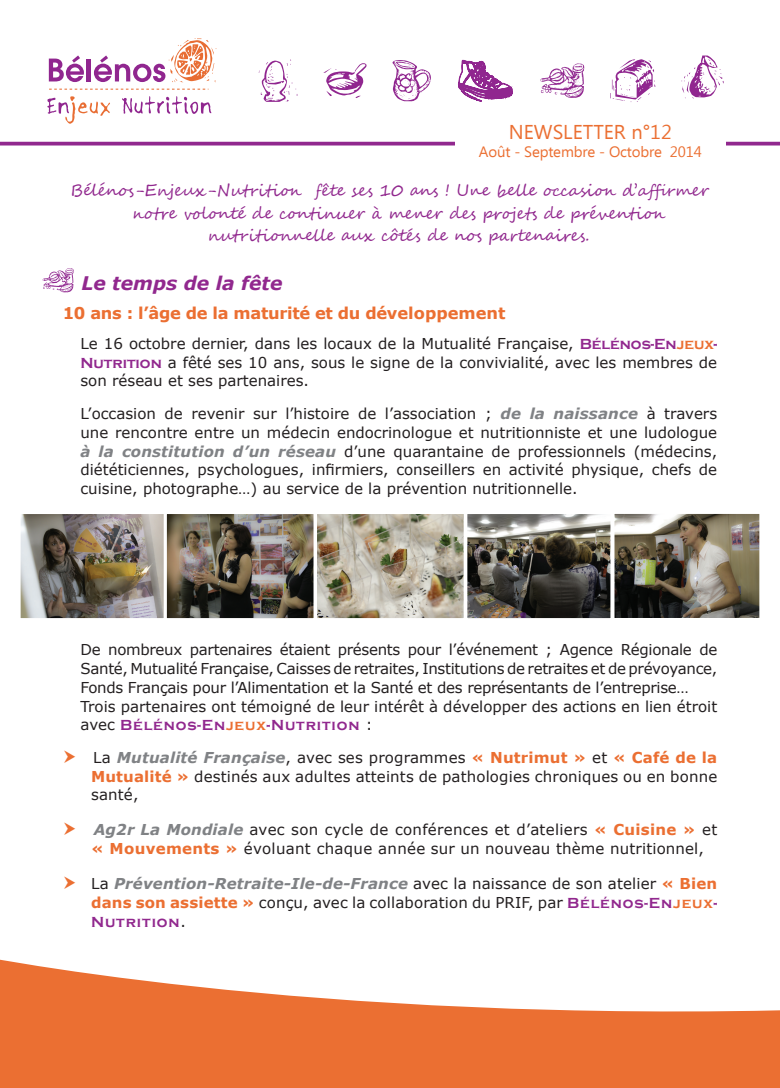
<style>
.page{position:relative;width:780px;height:1088px;background:#fff}
.page>*{position:absolute;margin:0;border:0;box-sizing:border-box;transform-origin:0 0}
.t1{font:20px "Ebrima";color:#eb6f32}
.t2{font:italic 700 18.75px "Verdana";color:#91288e}
.t3{font:16.25px "Segoe Script";color:#91288e}
.t4{font:700 16.25px "Verdana";letter-spacing:-.02em;color:#eb6f32}
.t5{font:15px/18.8px "Verdana";color:#231f20;text-align:justify}
.t6{font:15px/18.8px "Verdana";letter-spacing:-.02em;color:#231f20}
.t7{font:15px/18.8px "Verdana";letter-spacing:.02em;color:#231f20}
.t8{font:700 15px "Copperplate Gothic";letter-spacing:.06em;color:#91288e}
.t9{font:15px "Ebrima";letter-spacing:-.01em;color:#eb6f32}
.s1{font-family:"Copperplate Gothic";font-weight:700;color:#91288e}
.s2{font-family:"Copperplate Gothic";font-weight:700;color:#eb6f32}
.s3{font-weight:700;font-style:italic;color:#808285}
.s4{font-family:"Verdana";font-weight:400;color:#231f20}
.s5{color:#eb6f32}
.s6{font-weight:700;color:#eb6f32}
</style>
<div class="page">
<svg style="left:49px;top:55px;width:35px;height:27px"></svg>
<hr style="left:87px;top:59px;width:4px;height:22px;background:#90268f">
<svg style="left:94px;top:38px;width:122px;height:44px"></svg>
<svg style="left:47px;top:96px;width:63px;height:28px"></svg>
<svg style="left:122px;top:96px;width:89px;height:18px"></svg>
<svg style="left:49px;top:89px;width:159px;height:1px"></svg>
<hr style="left:0;top:142px;width:780px;height:3px;background:#91288e">
<div style="left:455px;top:125px;width:270px;height:52px;background:#fff"></div>
<svg style="left:259px;top:59px;width:38px;height:43px"></svg>
<svg style="left:540px;top:63px;width:44px;height:35px"></svg>
<svg style="left:610px;top:59px;width:45px;height:43px"></svg>
<svg style="left:323px;top:63px;width:43px;height:35px"></svg>
<svg style="left:392px;top:60px;width:39px;height:41px"></svg>
<svg style="left:458px;top:59px;width:54px;height:42px"></svg>
<svg style="left:681px;top:56px;width:42px;height:42px"></svg>
<hr style="left:180px;top:48px;width:33px;height:1px;background:#000">
<hr style="left:180px;top:158px;width:33px;height:1px;background:#000">
<svg style="left:0;top:959px;width:780px;height:129px;fill:#eb6f32"></svg>
<svg style="left:42px;top:268px;width:32px;height:25px"></svg>
<img style="left:22px;top:515px;width:141px;height:102px">
<div style="left:18px;top:511px;width:149px;height:110px;border:3px solid #fff"></div>
<img style="left:168px;top:515px;width:144px;height:102px">
<div style="left:164px;top:511px;width:152px;height:110px;border:3px solid #fff"></div>
<img style="left:318px;top:515px;width:144px;height:102px">
<div style="left:314px;top:511px;width:152px;height:110px;border:3px solid #fff"></div>
<img style="left:615px;top:515px;width:143px;height:102px">
<div style="left:611px;top:511px;width:151px;height:110px;border:3px solid #fff"></div>
<img style="left:468px;top:515px;width:141px;height:102px">
<div style="left:464px;top:511px;width:149px;height:110px;border:3px solid #fff"></div>
<h1 class="t1" style="left:509px;top:118px;width:164px">NEWSLETTER n°12</h1>
<p class="t9" style="left:479px;top:141px;width:224px">Août - Septembre - Octobre 2014</p>
<p class="t3" style="left:71px;top:177px;width:639px">Bélénos-Enjeux-Nutrition fête ses 10 ans ! Une belle occasion d’affirmer</p>
<p class="t3" style="left:132px;top:200px;width:534px">notre volonté de continuer à mener des projets de prévention</p>
<p class="t3" style="left:208px;top:222px;width:383px">nutritionnelle aux côtés de nos partenaires.</p>
<p class="t2" style="left:81px;top:270px;width:202px">Le temps de la fête</p>
<p class="t4" style="left:63px;top:302px;width:444px">10 ans : l’âge de la maturité et du développement</p>
<p class="t5" style="left:80px;top:334px;width:638px">Le 16 octobre dernier, dans les locaux de la Mutualité Française, <span class="s1">Bélénos-En</span><span class="s2">jeux</span><span class="s1">-Nutrition</span> a fêté ses 10 ans, sous le signe de la convivialité, avec les membres de son réseau et ses partenaires.</p>
<p class="t5" style="left:80px;top:404px;width:638px">L’occasion de revenir sur l’histoire de l’association ; <span class="s3">de la naissance</span> à travers une rencontre entre un médecin endocrinologue et nutritionniste et une ludologue <span class="s3">à la constitution d’un réseau</span> d’une quarantaine de professionnels (médecins, diététiciennes, psychologues, infirmiers, conseillers en activité physique, chefs de cuisine, photographe…) au service de la prévention nutritionnelle.</p>
<p class="t6" style="left:80px;top:640px;width:638px">De nombreux partenaires étaient présents pour l’événement ; Agence Régionale de Santé, Mutualité Française, Caisses de retraites, Institutions de retraites et de prévoyance, Fonds Français pour l’Alimentation et la Santé et des représentants de l’entreprise… Trois partenaires ont témoigné de leur intérêt à développer des actions en lien étroit</p>
<p class="t8" style="left:80px;top:717px;width:294px"><span class="s4">avec</span> Bélénos-En<span class="s5">jeux</span>-Nutrition <span class="s4">:</span></p>
<p class="t5" style="left:91px;top:748px;width:627px">La <span class="s3">Mutualité Française</span>, avec ses programmes <span class="s6">« Nutrimut »</span> et <span class="s6">« Café de la Mutualité »</span> destinés aux adultes atteints de pathologies chroniques ou en bonne santé,</p>
<p class="t7" style="left:91px;top:820px;width:627px"><span class="s3">Ag2r La Mondiale</span> avec son cycle de conférences et d’ateliers <span class="s6">« Cuisine »</span> et <span class="s6">« Mouvements »</span> évoluant chaque année sur un nouveau thème nutritionnel,</p>
<p class="t5" style="left:91px;top:874px;width:627px">La <span class="s3">Prévention-Retraite-Ile-de-France</span> avec la naissance de son atelier <span class="s6">« Bien dans son assiette »</span> conçu, avec la collaboration du PRIF, par <span class="s1">Bélénos-En</span><span class="s2">jeux</span><span class="s1">-</span></p>
<p class="t8" style="left:91px;top:913px;width:96px">Nutrition<span class="s4">.</span></p>
</div>
